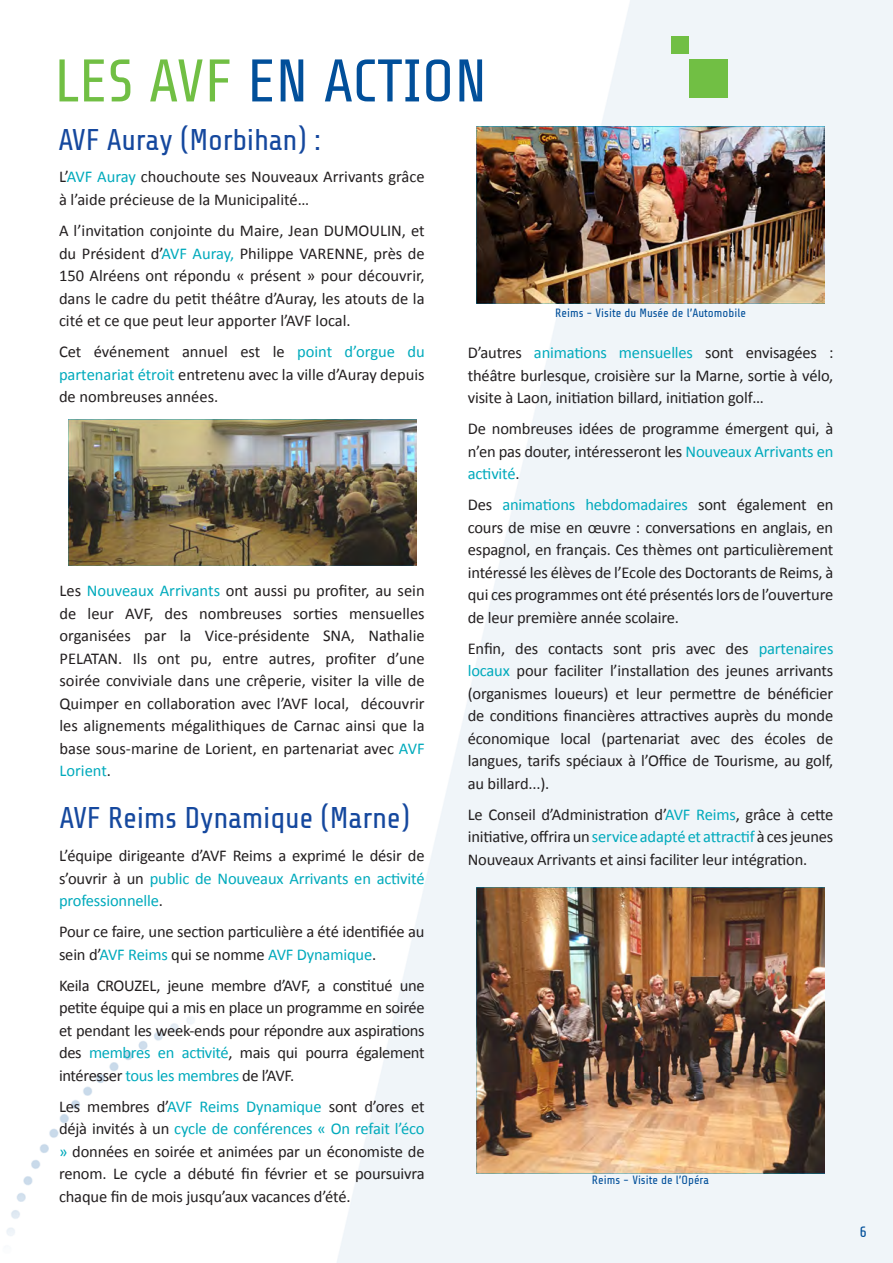
<style>
.page{position:relative;width:893px;height:1263px;background:#fff}
.page>*{position:absolute;margin:0;border:0;box-sizing:border-box;transform-origin:0 0}
.GROS_TITRE_vert{font:60px "Share Tech";color:#014f9a}
.TITRE_bleu{font:30px "Share Tech";letter-spacing:-.01em;color:#15489e}
.TEXTE{font:16.5px/22.5px "Calibri";letter-spacing:-.01em;color:#231f20;text-align:justify}
.t1{font:15px "Share Tech";color:#014f9a}
.Légende{font:12px "Share Tech";color:#014f9a}
.s1{color:#71bf44}
.s2{color:#00aabc}
</style>
<div class="page">
<img style="left:6px;top:0;width:887px;height:1263px">
<img style="left:68px;top:420px;width:349px;height:145px">
<img style="left:476px;top:126px;width:349px;height:177px">
<img style="left:476px;top:888px;width:349px;height:285px">
<div style="left:689px;top:59px;width:38px;height:38px;background:#71bf44"></div>
<div style="left:672px;top:37px;width:17px;height:17px;background:#71bf44"></div>
<p class="GROS_TITRE_vert" style="left:54px;top:50px;width:434px"><span class="s1">LES AVF</span> EN ACTION</p>
<p class="TITRE_bleu" style="left:58px;top:124px;width:264px">AVF Auray (Morbihan) :</p>
<p class="TEXTE" style="left:59px;top:166px;width:367px">L’<span class="s2">AVF Auray</span> chouchoute ses Nouveaux Arrivants grâce à l’aide précieuse de la Municipalité…</p>
<p class="TEXTE" style="left:59px;top:219px;width:367px">A l’invitation conjointe du Maire, Jean DUMOULIN, et du Président d’<span class="s2">AVF Auray,</span> Philippe VARENNE, près de 150 Alréens ont répondu « présent » pour découvrir, dans le cadre du petit théâtre d’Auray, les atouts de la cité et ce que peut leur apporter l’AVF local.</p>
<p class="TEXTE" style="left:59px;top:340px;width:367px">Cet événement annuel est le <span class="s2">point d’orgue du partenariat étroit</span> entretenu avec la ville d’Auray depuis de nombreuses années.</p>
<p class="TEXTE" style="left:60px;top:579px;width:367px">Les <span class="s2">Nouveaux Arrivants</span> ont aussi pu profiter, au sein de leur AVF, des nombreuses sorties mensuelles organisées par la Vice-présidente SNA, Nathalie PELATAN. Ils ont pu, entre autres, profiter d’une soirée conviviale dans une crêperie, visiter la ville de Quimper en collaboration avec l’AVF local, découvrir les alignements mégalithiques de Carnac ainsi que la base sous-marine de Lorient, en partenariat avec <span class="s2">AVF Lorient</span>.</p>
<p class="TITRE_bleu" style="left:60px;top:803px;width:352px">AVF Reims Dynamique (Marne)</p>
<p class="TEXTE" style="left:59px;top:845px;width:367px">L’équipe dirigeante d’AVF Reims a exprimé le désir de s’ouvrir à un <span class="s2">public de Nouveaux Arrivants en activité professionnelle</span>.</p>
<p class="TEXTE" style="left:59px;top:921px;width:367px">Pour ce faire, une section particulière a été identifiée au sein d’<span class="s2">AVF Reims</span> qui se nomme <span class="s2">AVF Dynamique</span>.</p>
<p class="TEXTE" style="left:59px;top:974px;width:367px">Keila CROUZEL, jeune membre d’AVF, a constitué une petite équipe qui a mis en place un programme en soirée et pendant les week-ends pour répondre aux aspirations des <span class="s2">membres en activité</span>, mais qui pourra également intéresser <span class="s2">tous les membres</span> de l’AVF.</p>
<p class="TEXTE" style="left:59px;top:1095px;width:367px">Les membres d’<span class="s2">AVF Reims Dynamique</span> sont d’ores et déjà invités à un <span class="s2">cycle de conférences « On refait l’éco »</span> données en soirée et animées par un économiste de renom. Le cycle a débuté fin février et se poursuivra chaque fin de mois jusqu’aux vacances d’été.</p>
<p class="Légende" style="left:555px;top:307px;width:192px">Reims - Visite du Musée de l’Automobile</p>
<p class="TEXTE" style="left:468px;top:341px;width:367px">D’autres <span class="s2">animations mensuelles</span> sont envisagées : théâtre burlesque, croisière sur la Marne, sortie à vélo, visite à Laon, initiation billard, initiation golf…</p>
<p class="TEXTE" style="left:468px;top:417px;width:367px">De nombreuses idées de programme émergent qui, à n’en pas douter, intéresseront les <span class="s2">Nouveaux Arrivants en activité</span>.</p>
<p class="TEXTE" style="left:468px;top:493px;width:367px">Des <span class="s2">animations hebdomadaires</span> sont également en cours de mise en œuvre : conversations en anglais, en espagnol, en français. Ces thèmes ont particulièrement intéressé les élèves de l’Ecole des Doctorants de Reims, à qui ces programmes ont été présentés lors de l’ouverture de leur première année scolaire.</p>
<p class="TEXTE" style="left:468px;top:637px;width:367px">Enfin, des contacts sont pris avec des <span class="s2">partenaires locaux</span> pour faciliter l’installation des jeunes arrivants (organismes loueurs) et leur permettre de bénéficier de conditions financières attractives auprès du monde économique local (partenariat avec des écoles de langues, tarifs spéciaux à l’Office de Tourisme, au golf, au billard...).</p>
<p class="TEXTE" style="left:468px;top:803px;width:367px">Le Conseil d’Administration d’<span class="s2">AVF Reims</span>, grâce à cette initiative, offrira un <span class="s2">service adapté et attractif</span> à ces jeunes Nouveaux Arrivants et ainsi faciliter leur intégration.</p>
<p class="Légende" style="left:592px;top:1174px;width:119px">Reims - Visite de l’Opéra</p>
<p class="t1" style="left:860px;top:1224px;width:9px">6</p>
</div>
